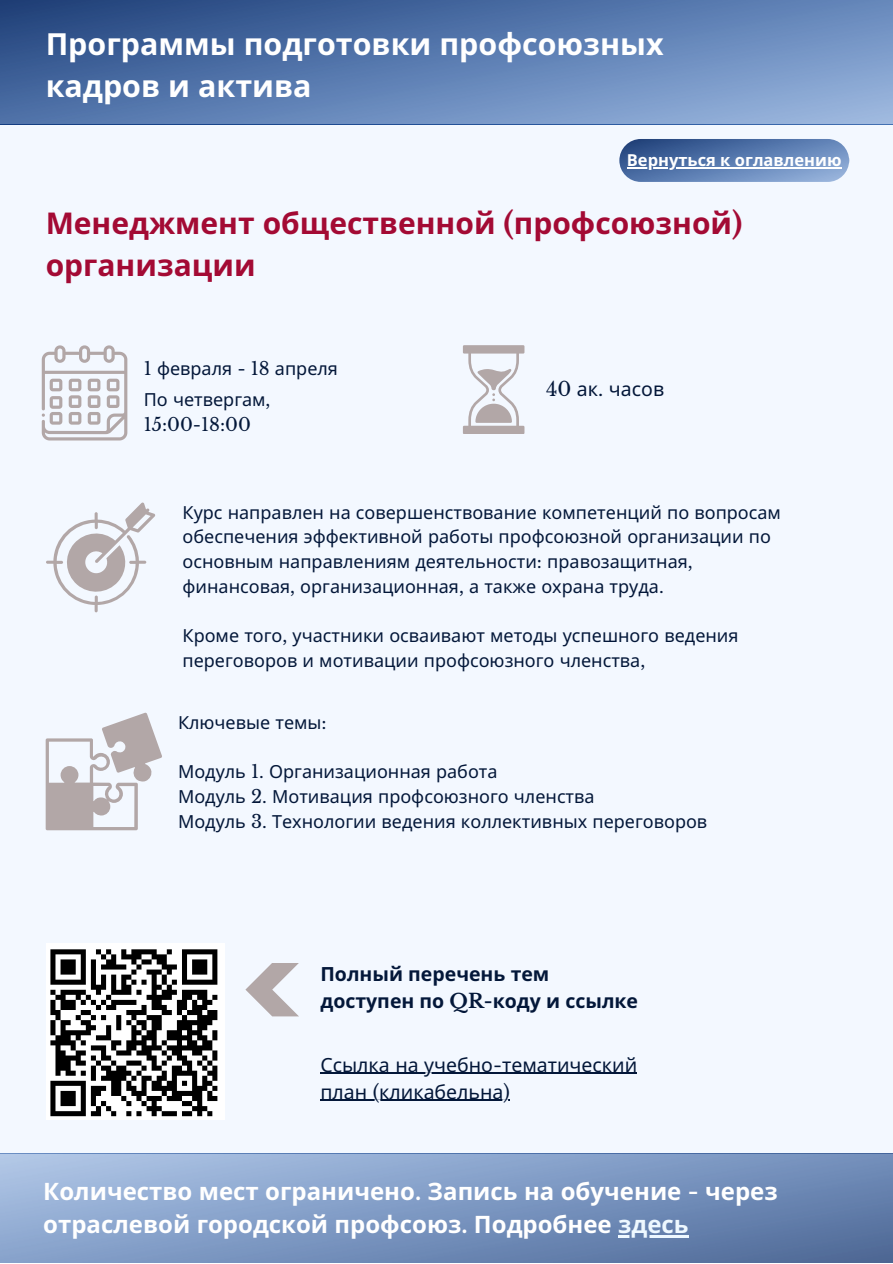
<style>
.page{position:relative;width:893px;height:1264px;background:#fff}
.page>*{position:absolute;margin:0;border:0;box-sizing:border-box;transform-origin:0 0}
.t1{font:700 30.45px/41.7px "Noto Sans";color:#fff}
.t2{font:700 30px/41.5px "Noto Sans";color:#a30a34}
.t3{font:700 24px/32.5px "Noto Sans";color:#fff}
.t4{font:19.5px/27px "Noto Sans";color:#031739}
.t5{font:700 19.5px/27px "Noto Sans";color:#031739}
.t6{font:18px/24.8px "Noto Sans";color:#031739}
.t7{font:18px "Libre Baskerville";color:#031739}
.t8{font:700 16.5px "Noto Sans";color:#fff}
.s1{font-family:"Libre Baskerville"}
.s2{color:#eef8ff}
</style>
<div class="page">
<div style="left:0;top:0;width:892px;height:1262px;background:#f3f8ff"></div>
<svg style="left:0;top:0;width:892px;height:124px;background:#5b7cb0"></svg>
<svg style="left:46px;top:712px;width:116px;height:118px"></svg>
<svg style="left:46px;top:502px;width:109px;height:110px"></svg>
<svg style="left:42px;top:345px;width:85px;height:95px"></svg>
<svg style="left:463px;top:345px;width:61px;height:89px"></svg>
<img style="left:47px;top:943px;width:177px;height:176px">
<svg style="left:245px;top:963px;width:54px;height:53px"></svg>
<hr style="left:320px;top:1072px;width:317px;height:1px;background:#031739">
<hr style="left:320px;top:1099px;width:190px;height:1px;background:#031739">
<svg style="left:619px;top:139px;width:230px;height:43px;background:#5e7eb0"></svg>
<hr style="left:627px;top:167px;width:214px;height:1px;background:#fff">
<svg style="left:0;top:1153px;width:892px;height:109px;background:#7d98c1"></svg>
<hr style="left:618px;top:1235px;width:70px;height:2px;background:#eef8ff">
<p class="t1" style="left:46px;top:22px;width:619px">Программы подготовки профсоюзных кадров и актива</p>
<p class="t8" style="left:627px;top:148px;width:216px">Вернуться к оглавлению</p>
<p class="t2" style="left:46px;top:201px;width:698px">Менеджмент общественной <span class="s1">(</span>профсоюзной<span class="s1">) </span>организации</p>
<p class="t6" style="left:144px;top:355px;width:196px"><span class="s1">1</span> февраля <span class="s1">- 18</span> апреля</p>
<p class="t6" style="left:144px;top:386px;width:128px">По четвергам<span class="s1">,</span></p>
<p class="t7" style="left:144px;top:413px;width:109px">15:00-18:00</p>
<p class="t4" style="left:546px;top:375px;width:120px"><span class="s1">40</span> ак<span class="s1">.</span> часов</p>
<p class="t6" style="left:182px;top:499px;width:600px">Курс направлен на совершенствование компетенций по вопросам обеспечения эффективной работы профсоюзной организации по основным направлениям деятельности<span class="s1">:</span> правозащитная<span class="s1">,</span></p>
<p class="t6" style="left:182px;top:573px;width:482px">финансовая<span class="s1">,</span> организационная<span class="s1">,</span> а также охрана труда<span class="s1">.</span></p>
<p class="t6" style="left:182px;top:623px;width:557px">Кроме того<span class="s1">,</span> участники осваивают методы успешного ведения переговоров и мотивации профсоюзного членства<span class="s1">,</span></p>
<p class="t6" style="left:178px;top:709px;width:150px">Ключевые темы<span class="s1">:</span></p>
<p class="t6" style="left:178px;top:758px;width:321px">Модуль <span class="s1">1.</span> Организационная работа</p>
<p class="t6" style="left:178px;top:783px;width:418px">Модуль <span class="s1">2.</span> Мотивация профсоюзного членства</p>
<p class="t6" style="left:178px;top:808px;width:530px">Модуль <span class="s1">3.</span> Технологии ведения коллективных переговоров</p>
<p class="t5" style="left:320px;top:960px;width:319px">Полный перечень тем доступен по <span class="s1">QR-</span>коду и ссылке</p>
<p class="t4" style="left:320px;top:1050px;width:318px">Ссылка на учебно<span class="s1">-</span>тематический план <span class="s1">(</span>кликабельна<span class="s1">)</span></p>
<p class="t3" style="left:43px;top:1174px;width:735px">Количество мест ограничено<span class="s1">.</span> Запись на обучение <span class="s1">-</span> через отраслевой городской профсоюз<span class="s1">.</span> Подробнее <span class="s2">здесь</span></p>
</div>
